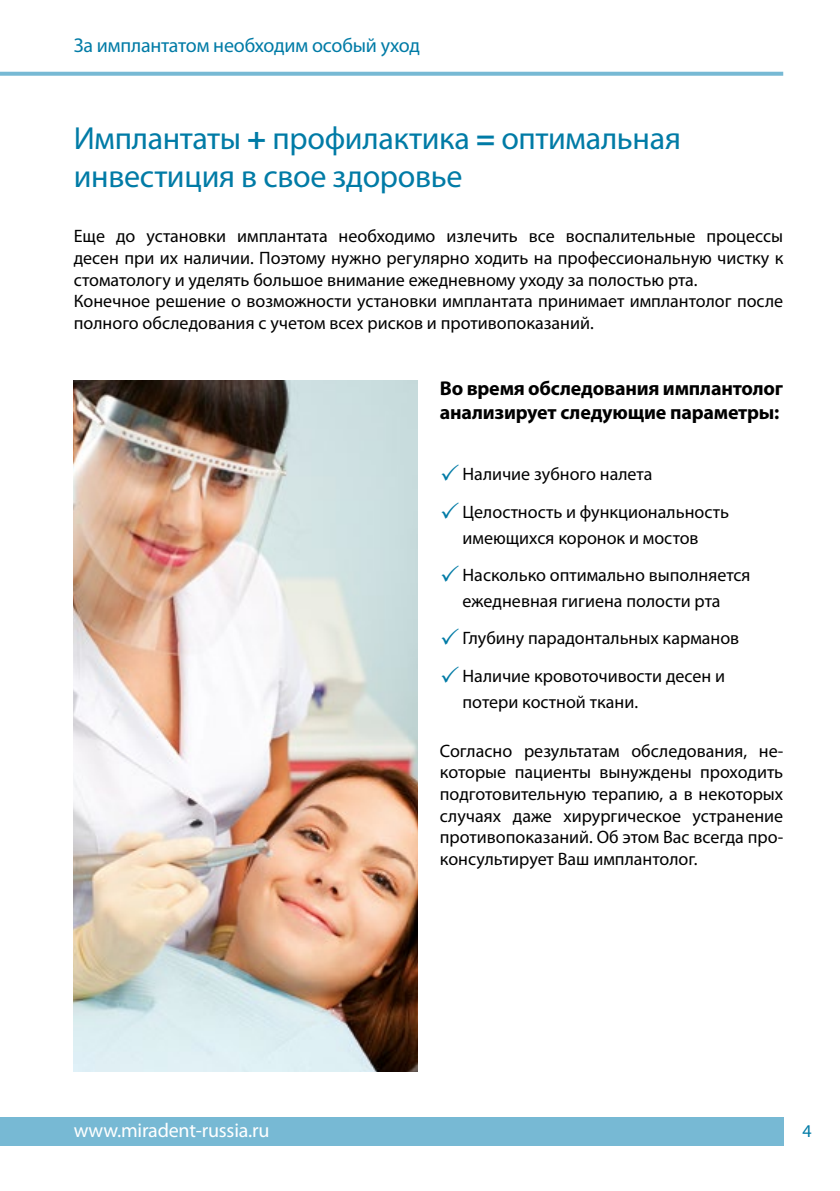
<style>
.page{position:relative;width:840px;height:1191px;background:#fff}
.page>*{position:absolute;margin:0;border:0;box-sizing:border-box;transform-origin:0 0}
.t1{font:32px/38.4px "Myriad Pro";letter-spacing:-.01em;color:#007ba6}
.t2{font:700 20px/24px "Myriad Pro";letter-spacing:-.01em;color:#000}
.t3{font:20px "Myriad Pro";letter-spacing:-.01em;color:#007ba6}
.t4{font:20px "Myriad Pro";letter-spacing:-.01em;color:#fff}
.t5{font:18px/21.6px "Myriad Pro";color:#000}
.t6{font:18px "Myriad Pro";color:#007ba6}
.s1{font-weight:700}
</style>
<div class="page">
<div style="left:0;top:1117px;width:782px;height:28px;background:#77b9d4"></div>
<svg style="left:0;top:72px;width:782px;height:4px;background:#80bdd6"></svg>
<img style="left:74px;top:380px;width:343px;height:691px">
<p class="t3" style="left:74px;top:33px;width:348px">За имплантатом необходим особый уход</p>
<h1 class="t1" style="left:74px;top:118px;width:608px">Имплантаты <span class="s1">+</span> профилактика <span class="s1">=</span> оптимальная инвестиция в свое здоровье</h1>
<p class="t5" style="left:74px;top:225px;width:710px">Еще до установки имплантата необходимо излечить все воспалительные процессы десен при их наличии. Поэтому нужно регулярно ходить на профессиональную чистку к стоматологу и уделять большое внимание ежедневному уходу за полостью рта.<br>Конечное решение о возможности установки имплантата принимает имплантолог после полного обследования с учетом всех рисков и противопоказаний.</p>
<p class="t2" style="left:439px;top:375px;width:344px">Во время обследования имплантолог анализирует следующие параметры:</p>
<p class="t5" style="left:462px;top:455px;width:268px;line-height:37.4px">Наличие зубного налета<br>Целостность и функциональность</p>
<p class="t5" style="left:462px;top:518px;width:289px;line-height:37.4px">имеющихся коронок и мостов<br>Насколько оптимально выполняется</p>
<p class="t5" style="left:462px;top:582px;width:278px;line-height:37.4px">ежедневная гигиена полости рта<br>Глубину парадонтальных карманов<br>Наличие кровоточивости десен и</p>
<p class="t5" style="left:462px;top:690px;width:177px">потери костной ткани.</p>
<p class="t5" style="left:439px;top:739px;width:345px;text-align:justify">Согласно результатам обследования, не&shy;которые пациенты вынуждены проходить подготовительную терапию, а в некоторых случаях даже хирургическое устранение противопоказаний. Об этом Вас всегда про&shy;консультирует Ваш имплантолог.</p>
<p class="t4" style="left:74px;top:1117px;width:197px">www.miradent-russia.ru</p>
<p class="t6" style="left:801px;top:1120px;width:11px">4</p>
</div>
